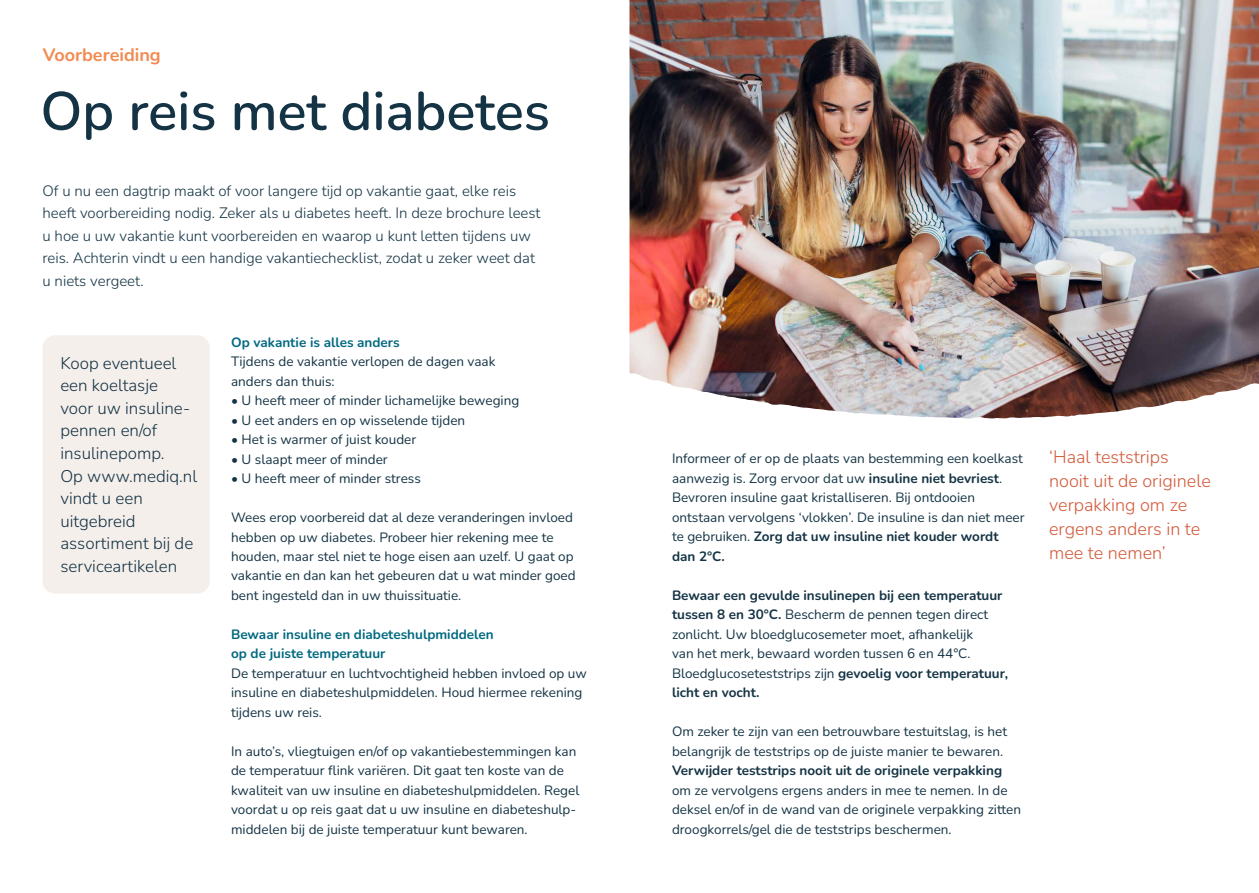
<style>
.page{position:relative;width:1259px;height:893px;background:#fff}
.page>*{position:absolute;margin:0;border:0;box-sizing:border-box;transform-origin:0 0}
.t1{font:600 54px "Nunito";color:#143344}
.t2{font:300 18px/24px "Nunito";color:#d35a3a}
.t3{font:700 18px "Nunito";color:#f28b52}
.t4{font:300 16.95px/22.5px "Nunito";color:#143344}
.t5{font:300 15px/22.5px "Nunito";color:#143344}
.t6{font:13.5px/19.5px "Nunito";color:#143344}
.t7{font:700 13.5px/19.5px "Nunito";color:#006980}
.t8{font:700 13.5px "Nunito";color:#143344}
.s1{font-weight:700}
</style>
<div class="page">
<img style="left:629px;top:0;width:630px;height:419px">
<div style="left:43px;top:335px;width:167px;height:259px;background:#f5efeb;border-radius:13px"></div>
<h2 class="t3" style="left:43px;top:42px;width:120px">Voorbereiding</h2>
<h1 class="t1" style="left:40px;top:74px;width:511px">Op reis met diabetes</h1>
<p class="t5" style="left:43px;top:179px;width:499px">Of u nu een dagtrip maakt of voor langere tijd op vakantie gaat, elke reis heeft voorbereiding nodig. Zeker als u diabetes heeft. In deze brochure leest u hoe u uw vakantie kunt voorbereiden en waarop u kunt letten tijdens uw reis. Achterin vindt u een handige vakantiechecklist, zodat u zeker weet dat u niets vergeet.</p>
<p class="t4" style="left:60px;top:351px;width:138px">Koop eventueel een koeltasje<br>voor uw insuline&shy;pennen en/of insulinepomp.<br>Op www.mediq.nl vindt u een uitgebreid assortiment bij de serviceartikelen</p>
<p class="t7" style="left:231px;top:332px;width:170px">Op vakantie is alles anders</p>
<p class="t6" style="left:231px;top:351px;width:266px">Tijdens de vakantie verlopen de dagen vaak anders dan thuis:</p>
<p class="t6" style="left:231px;top:390px;width:290px">• U heeft meer of minder lichamelijke beweging</p>
<p class="t6" style="left:231px;top:410px;width:236px">• U eet anders en op wisselende tijden</p>
<p class="t6" style="left:231px;top:429px;width:187px">• Het is warmer of juist kouder</p>
<p class="t6" style="left:231px;top:449px;width:158px">• U slaapt meer of minder</p>
<p class="t6" style="left:231px;top:468px;width:191px">• U heeft meer of minder stress</p>
<p class="t6" style="left:231px;top:507px;width:346px">Wees erop voorbereid dat al deze veranderingen invloed hebben op uw diabetes. Probeer hier rekening mee te houden, maar stel niet te hoge eisen aan uzelf. U gaat op vakantie en dan kan het gebeuren dat u wat minder goed bent ingesteld dan in uw thuissituatie.</p>
<p class="t7" style="left:231px;top:624px;width:264px">Bewaar insuline en diabeteshulpmiddelen op de juiste temperatuur</p>
<p class="t6" style="left:231px;top:663px;width:357px">De temperatuur en luchtvochtigheid hebben invloed op uw insuline en diabeteshulpmiddelen. Houd hiermee rekening tijdens uw reis.</p>
<p class="t6" style="left:231px;top:741px;width:350px">In auto’s, vliegtuigen en/of op vakantiebestemmingen kan de temperatuur flink variëren. Dit gaat ten koste van de kwaliteit van uw insuline en diabeteshulpmiddelen. Regel voordat u op reis gaat dat u uw insuline en diabeteshulp&shy;middelen bij de juiste temperatuur kunt bewaren.</p>
<p class="t6" style="left:672px;top:448px;width:354px">Informeer of er op de plaats van bestemming een koelkast aanwezig is. Zorg ervoor dat uw <span class="s1">insuline niet bevriest</span>.<br>Bevroren insuline gaat kristalliseren. Bij ontdooien ontstaan vervolgens ‘vlokken’. De insuline is dan niet meer te gebruiken. <span class="s1">Zorg dat uw insuline niet kouder wordt dan 2°C.</span></p>
<p class="t6" style="left:672px;top:585px;width:337px"><span class="s1">Bewaar een gevulde insulinepen bij een temperatuur tussen 8 en 30°C.</span> Bescherm de pennen tegen direct zonlicht. Uw bloedglucosemeter moet, afhankelijk<br>van het merk, bewaard worden tussen 6 en 44°C.<br>Bloedglucoseteststrips zijn <span class="s1">gevoelig voor temperatuur, licht en vocht.</span></p>
<p class="t6" style="left:672px;top:721px;width:337px">Om zeker te zijn van een betrouwbare testuitslag, is het belangrijk de teststrips op de juiste manier te bewaren.</p>
<p class="t8" style="left:672px;top:761px;width:332px">Verwijder teststrips nooit uit de originele verpakking</p>
<p class="t6" style="left:672px;top:780px;width:350px">om ze vervolgens ergens anders in mee te nemen. In de deksel en/of in de wand van de originele verpakking zitten droogkorrels/gel die de teststrips beschermen.</p>
<h2 class="t2" style="left:1049px;top:445px;width:163px">‘Haal teststrips nooit uit de originele verpakking om ze ergens anders in te mee te nemen’</h2>
</div>
